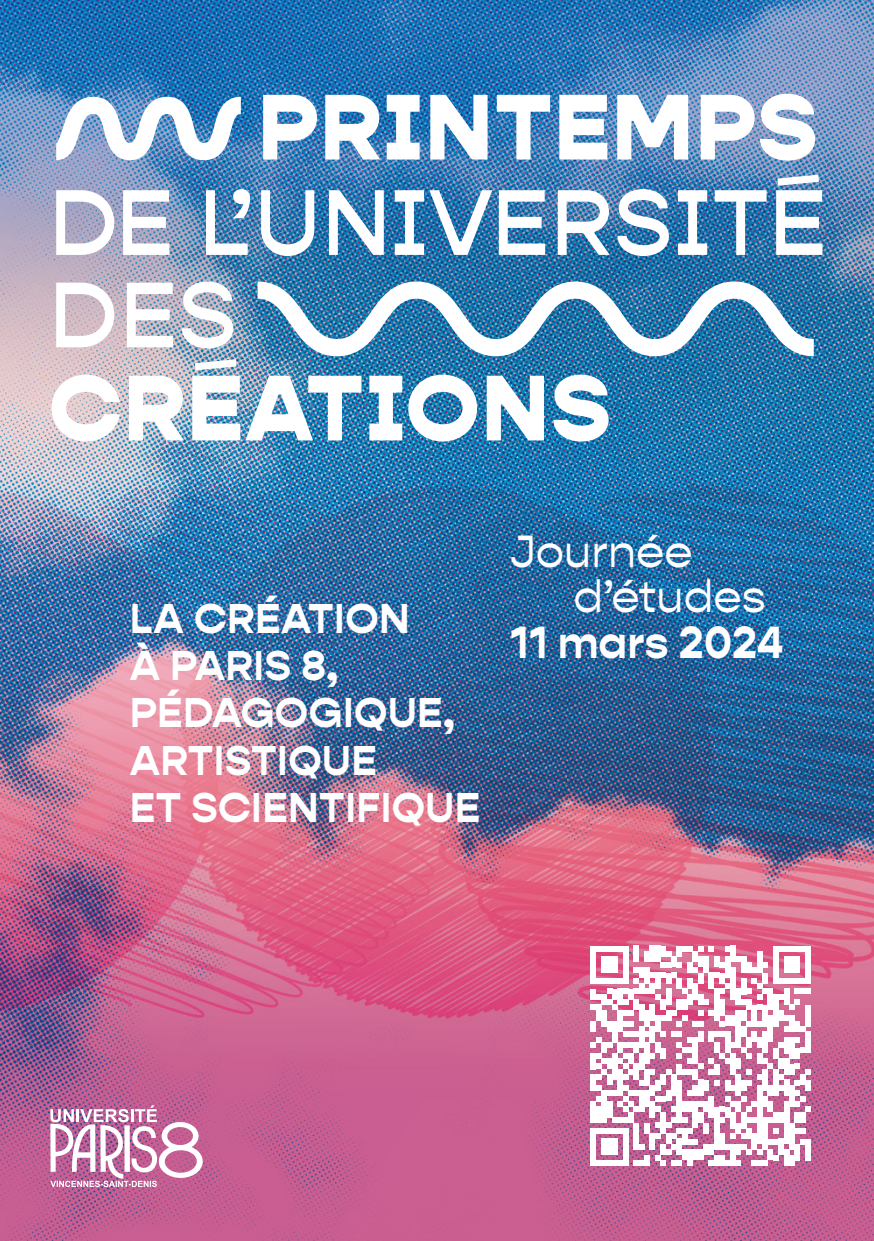
<style>
.page{position:relative;width:874px;height:1241px;background:#fff}
.page>*{position:absolute;margin:0;border:0;box-sizing:border-box;transform-origin:0 0}
.t1{font:45.5px/45.5px "Gopher";color:#fff}
.t2{font:700 45.5px "Gopher";color:#fff}
.t3{font:700 42px/47.2px "Gopher";letter-spacing:.01em;color:#fff}
</style>
<div class="page">
<img style="left:0;top:0;width:873px;height:1240px">
<svg style="left:56px;top:282px;width:58px;height:65px"></svg>
<svg style="left:51px;top:374px;width:69px;height:67px"></svg>
<svg style="left:56px;top:190px;width:58px;height:65px"></svg>
<svg style="left:123px;top:190px;width:46px;height:65px"></svg>
<img style="left:206px;top:189px;width:44px;height:66px">
<img style="left:261px;top:190px;width:53px;height:66px">
<img style="left:329px;top:190px;width:54px;height:65px">
<img style="left:394px;top:190px;width:98px;height:65px">
<img style="left:498px;top:190px;width:47px;height:65px">
<img style="left:557px;top:190px;width:52px;height:65px">
<img style="left:617px;top:189px;width:51px;height:67px">
<svg style="left:677px;top:190px;width:29px;height:65px"></svg>
<img style="left:714px;top:190px;width:52px;height:65px">
<img style="left:263px;top:95px;width:54px;height:64px">
<svg style="left:325px;top:95px;width:55px;height:64px"></svg>
<svg style="left:386px;top:95px;width:33px;height:64px"></svg>
<svg style="left:430px;top:95px;width:57px;height:64px"></svg>
<img style="left:496px;top:95px;width:53px;height:64px">
<svg style="left:559px;top:95px;width:48px;height:64px"></svg>
<svg style="left:617px;top:95px;width:70px;height:64px"></svg>
<svg style="left:700px;top:94px;width:114px;height:67px"></svg>
<img style="left:56px;top:97px;width:185px;height:63px">
<img style="left:775px;top:175px;width:47px;height:80px">
<img style="left:127px;top:281px;width:686px;height:160px">
<svg style="left:50px;top:1105px;width:153px;height:81px"></svg>
<div style="left:590px;top:1101px;width:6px;height:21px;background:#fff"></div>
<div style="left:590px;top:1127px;width:6px;height:38px;background:#fff"></div>
<div style="left:596px;top:1106px;width:5px;height:16px;background:#fff"></div>
<div style="left:601px;top:1090px;width:5px;height:32px;background:#fff"></div>
<div style="left:601px;top:1138px;width:5px;height:16px;background:#fff"></div>
<div style="left:606px;top:1101px;width:6px;height:16px;background:#fff"></div>
<div style="left:606px;top:1138px;width:6px;height:16px;background:#fff"></div>
<div style="left:612px;top:1138px;width:5px;height:16px;background:#fff"></div>
<svg style="left:596px;top:1159px;width:26px;height:6px"></svg>
<svg style="left:596px;top:1117px;width:32px;height:16px"></svg>
<div style="left:622px;top:1127px;width:6px;height:38px;background:#fff"></div>
<div style="left:628px;top:1111px;width:5px;height:11px;background:#fff"></div>
<div style="left:633px;top:1122px;width:5px;height:27px;background:#fff"></div>
<svg style="left:638px;top:1143px;width:6px;height:6px"></svg>
<svg style="left:633px;top:1159px;width:11px;height:6px"></svg>
<div style="left:644px;top:1122px;width:5px;height:11px;background:#fff"></div>
<div style="left:644px;top:1154px;width:5px;height:11px;background:#fff"></div>
<div style="left:649px;top:1101px;width:5px;height:16px;background:#fff"></div>
<div style="left:649px;top:1133px;width:5px;height:16px;background:#fff"></div>
<div style="left:660px;top:1111px;width:5px;height:22px;background:#fff"></div>
<div style="left:676px;top:1079px;width:5px;height:43px;background:#fff"></div>
<div style="left:692px;top:1101px;width:5px;height:26px;background:#fff"></div>
<svg style="left:654px;top:1117px;width:43px;height:48px"></svg>
<div style="left:692px;top:1149px;width:5px;height:10px;background:#fff"></div>
<div style="left:697px;top:1111px;width:6px;height:11px;background:#fff"></div>
<div style="left:697px;top:1149px;width:6px;height:10px;background:#fff"></div>
<div style="left:703px;top:1122px;width:5px;height:11px;background:#fff"></div>
<div style="left:703px;top:1143px;width:5px;height:11px;background:#fff"></div>
<div style="left:708px;top:1095px;width:5px;height:22px;background:#fff"></div>
<div style="left:708px;top:1143px;width:5px;height:11px;background:#fff"></div>
<svg style="left:708px;top:1159px;width:5px;height:6px"></svg>
<div style="left:713px;top:1106px;width:6px;height:43px;background:#fff"></div>
<div style="left:713px;top:1154px;width:6px;height:11px;background:#fff"></div>
<div style="left:724px;top:1106px;width:5px;height:11px;background:#fff"></div>
<div style="left:729px;top:1111px;width:6px;height:16px;background:#fff"></div>
<div style="left:740px;top:1111px;width:6px;height:16px;background:#fff"></div>
<div style="left:756px;top:1084px;width:6px;height:59px;background:#fff"></div>
<svg style="left:590px;top:945px;width:182px;height:166px"></svg>
<div style="left:767px;top:1084px;width:5px;height:11px;background:#fff"></div>
<div style="left:767px;top:1101px;width:5px;height:10px;background:#fff"></div>
<div style="left:772px;top:945px;width:6px;height:38px;background:#fff"></div>
<div style="left:772px;top:993px;width:6px;height:33px;background:#fff"></div>
<div style="left:772px;top:1047px;width:6px;height:11px;background:#fff"></div>
<div style="left:772px;top:1068px;width:6px;height:27px;background:#fff"></div>
<div style="left:772px;top:1111px;width:6px;height:11px;background:#fff"></div>
<svg style="left:719px;top:1117px;width:59px;height:48px"></svg>
<div style="left:778px;top:1009px;width:5px;height:11px;background:#fff"></div>
<svg style="left:778px;top:1042px;width:5px;height:5px"></svg>
<div style="left:778px;top:1058px;width:5px;height:10px;background:#fff"></div>
<svg style="left:778px;top:1074px;width:5px;height:16px"></svg>
<div style="left:778px;top:1111px;width:5px;height:11px;background:#fff"></div>
<div style="left:778px;top:1138px;width:5px;height:16px;background:#fff"></div>
<div style="left:783px;top:956px;width:5px;height:16px;background:#fff"></div>
<svg style="left:783px;top:1015px;width:5px;height:5px"></svg>
<svg style="left:783px;top:1026px;width:5px;height:5px"></svg>
<div style="left:783px;top:1036px;width:5px;height:16px;background:#fff"></div>
<div style="left:783px;top:1058px;width:5px;height:16px;background:#fff"></div>
<div style="left:783px;top:1079px;width:5px;height:16px;background:#fff"></div>
<div style="left:783px;top:1101px;width:5px;height:42px;background:#fff"></div>
<div style="left:783px;top:1149px;width:5px;height:16px;background:#fff"></div>
<div style="left:788px;top:956px;width:6px;height:16px;background:#fff"></div>
<div style="left:788px;top:1015px;width:6px;height:16px;background:#fff"></div>
<div style="left:788px;top:1036px;width:6px;height:22px;background:#fff"></div>
<div style="left:788px;top:1063px;width:6px;height:11px;background:#fff"></div>
<div style="left:788px;top:1084px;width:6px;height:22px;background:#fff"></div>
<div style="left:788px;top:1122px;width:6px;height:27px;background:#fff"></div>
<div style="left:788px;top:1154px;width:6px;height:11px;background:#fff"></div>
<div style="left:794px;top:956px;width:5px;height:16px;background:#fff"></div>
<div style="left:794px;top:1020px;width:5px;height:11px;background:#fff"></div>
<div style="left:794px;top:1047px;width:5px;height:11px;background:#fff"></div>
<div style="left:794px;top:1111px;width:5px;height:11px;background:#fff"></div>
<div style="left:794px;top:1143px;width:5px;height:16px;background:#fff"></div>
<svg style="left:778px;top:945px;width:26px;height:6px"></svg>
<svg style="left:794px;top:1026px;width:10px;height:26px"></svg>
<div style="left:799px;top:1111px;width:5px;height:11px;background:#fff"></div>
<svg style="left:794px;top:1127px;width:10px;height:16px"></svg>
<div style="left:804px;top:945px;width:6px;height:38px;background:#fff"></div>
<svg style="left:778px;top:977px;width:32px;height:32px"></svg>
<div style="left:804px;top:1004px;width:6px;height:22px;background:#fff"></div>
<div style="left:804px;top:1031px;width:6px;height:21px;background:#fff"></div>
<svg style="left:794px;top:1063px;width:16px;height:21px"></svg>
<div style="left:804px;top:1079px;width:6px;height:11px;background:#fff"></div>
<svg style="left:794px;top:1090px;width:16px;height:21px"></svg>
<div style="left:804px;top:1138px;width:6px;height:21px;background:#fff"></div>
<p class="t3" style="left:130px;top:595px;width:352px">LA CRÉATION<br>À PARIS 8,<br>PÉDAGOGIQUE,<br>ARTISTIQUE<br>ET SCIENTIFIQUE</p>
<p class="t1" style="left:573px;top:529px;width:194px;text-indent:-63px">Journée d’études</p>
<p class="t2" style="left:510px;top:615px;width:274px">11 mars 2024</p>
</div>
